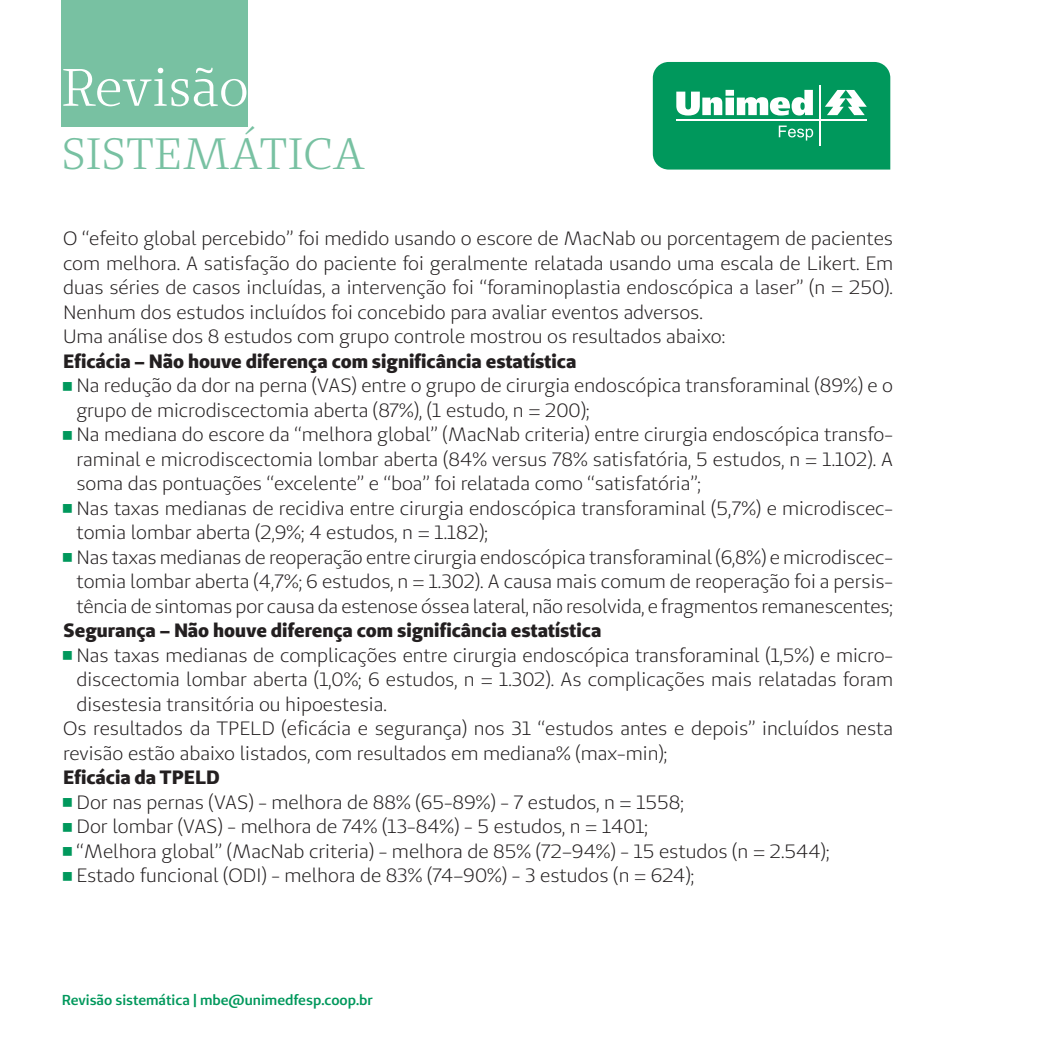
<style>
.page{position:relative;width:1042px;height:1042px;background:#fff}
.page>*{position:absolute;margin:0;border:0;box-sizing:border-box;transform-origin:0 0}
.t1{font:52.5px "Unimed Serif";color:#fff}
.t2{font:43.75px "Unimed Serif";letter-spacing:.01em;color:#78c1a2}
.Texto{font:19.25px/24.5px "Unimed Sans";color:#231f20;text-align:justify}
.Texto-2{font:800 19.25px "Unimed Sans";color:#231f20}
.t3{font:600 14.35px "Unimed Sans";color:#00985c}
</style>
<div class="page">
<div style="left:61px;top:0;width:187px;height:127px;background:#78c1a2"></div>
<svg style="left:652px;top:62px;width:239px;height:108px;background:#24a673"></svg>
<h1 class="t1" style="left:62px;top:54px;width:189px">Revisão</h1>
<h2 class="t2" style="left:62px;top:126px;width:305px">SISTEMÁTICA</h2>
<p class="Texto" style="left:63px;top:226px;width:831px">O “efeito global percebido” foi medido usando o escore de MacNab ou porcentagem de pacientes com melhora. A satisfação do paciente foi geralmente relatada usando uma escala de Likert. Em duas séries de casos incluídas, a intervenção foi “foraminoplastia endoscópica a laser” (n = 250).<br>Nenhum dos estudos incluídos foi concebido para avaliar eventos adversos.</p>
<p class="Texto" style="left:63px;top:324px;width:663px">Uma análise dos 8 estudos com grupo controle mostrou os resultados abaixo:</p>
<p class="Texto-2" style="left:63px;top:348px;width:515px">Eficácia − Não houve diferença com significância estatística</p>
<p class="Texto" style="left:76px;top:373px;width:818px">Na redução da dor na perna (VAS) entre o grupo de cirurgia endoscópica transforaminal (89%) e o grupo de microdiscectomia aberta (87%), (1 estudo, n = 200);</p>
<p class="Texto" style="left:76px;top:422px;width:818px">Na mediana do escore da “melhora global” (MacNab criteria) entre cirurgia endoscópica transfo&shy;raminal e microdiscectomia lombar aberta (84% versus 78% satisfatória, 5 estudos, n = 1.102). A soma das pontuações “excelente” e “boa” foi relatada como “satisfatória”;</p>
<p class="Texto" style="left:76px;top:495px;width:818px">Nas taxas medianas de recidiva entre cirurgia endoscópica transforaminal (5,7%) e microdiscec&shy;tomia lombar aberta (2,9%; 4 estudos, n = 1.182);</p>
<p class="Texto" style="left:76px;top:544px;width:818px">Nas taxas medianas de reoperação entre cirurgia endoscópica transforaminal (6,8%) e microdiscec&shy;tomia lombar aberta (4,7%; 6 estudos, n = 1.302). A causa mais comum de reoperação foi a persis&shy;tência de sintomas por causa da estenose óssea lateral, não resolvida, e fragmentos remanescentes;</p>
<p class="Texto-2" style="left:63px;top:617px;width:540px">Segurança − Não houve diferença com significância estatística</p>
<p class="Texto" style="left:76px;top:642px;width:818px">Nas taxas medianas de complicações entre cirurgia endoscópica transforaminal (1,5%) e micro&shy;discectomia lombar aberta (1,0%; 6 estudos, n = 1.302). As complicações mais relatadas foram disestesia transitória ou hipoestesia.</p>
<p class="Texto" style="left:63px;top:716px;width:831px">Os resultados da TPELD (eficácia e segurança) nos 31 “estudos antes e depois” incluídos nesta revisão estão abaixo listados, com resultados em mediana% (max-min);</p>
<p class="Texto-2" style="left:63px;top:764px;width:158px">Eficácia da TPELD</p>
<p class="Texto" style="left:76px;top:789px;width:609px">Dor nas pernas (VAS) - melhora de 88% (65-89%) - 7 estudos, n = 1558;</p>
<p class="Texto" style="left:76px;top:814px;width:573px">Dor lombar (VAS) - melhora de 74% (13-84%) - 5 estudos, n = 1401;</p>
<p class="Texto" style="left:76px;top:838px;width:754px">“Melhora global” (MacNab criteria) - melhora de 85% (72–94%) - 15 estudos (n = 2.544);</p>
<p class="Texto" style="left:76px;top:863px;width:619px">Estado funcional (ODI) - melhora de 83% (74–90%) - 3 estudos (n = 624);</p>
<p class="t3" style="left:62px;top:990px;width:313px">Revisão sistemática | mbe@unimedfesp.coop.br</p>
</div>
